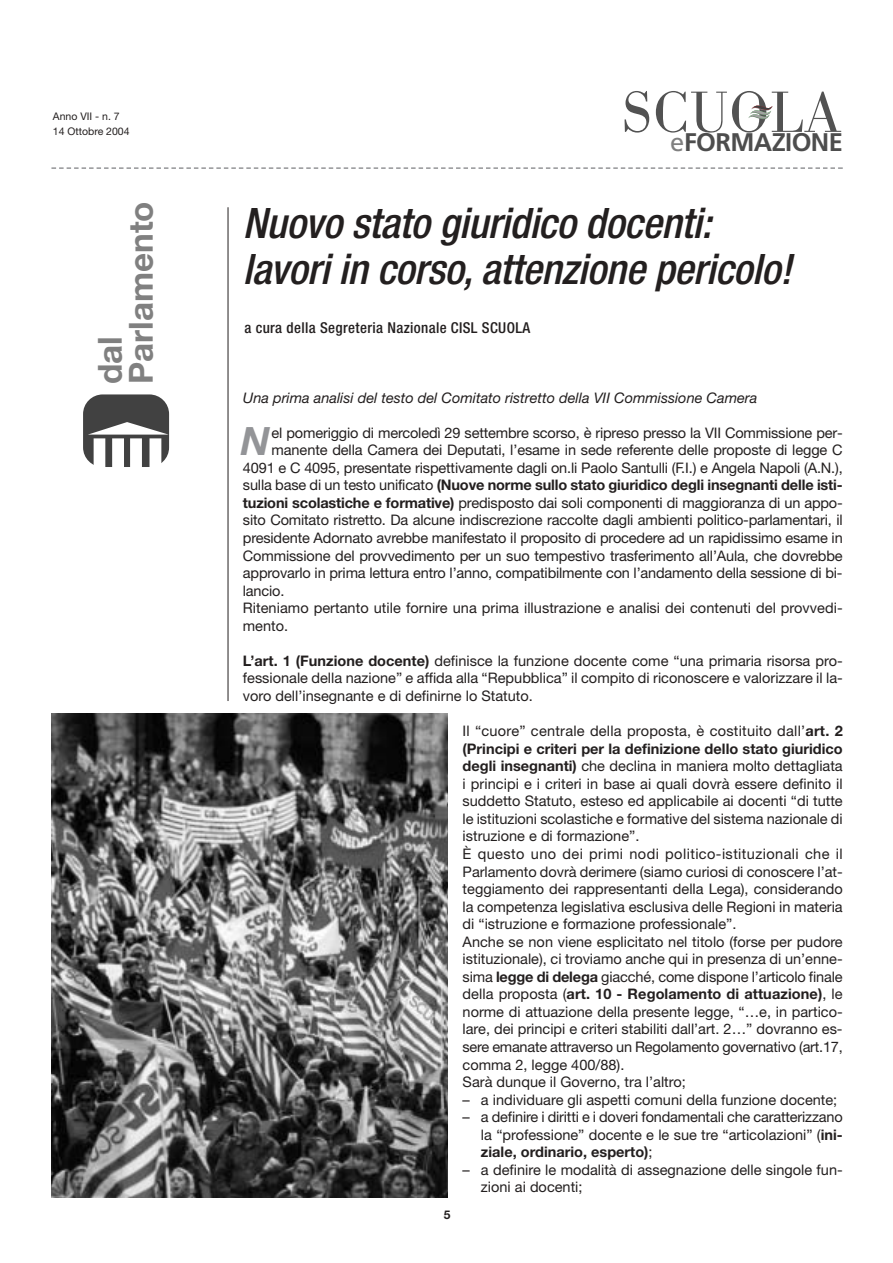
<style>
.page{position:relative;width:893px;height:1263px;background:#fff}
.page>*{position:absolute;margin:0;border:0;box-sizing:border-box;transform-origin:0 0}
.t1{font:italic 500 condensed 42px/46.5px "Helvetica Neue";letter-spacing:-.01em;color:#231f1f}
.t2{font:italic 700 39.15px "Helvetica Neue";color:#939497}
.t3{font:700 33.15px/31px "Helvetica Neue";color:#808080}
.t4{font:700 25.5px "Frutiger";letter-spacing:-.025em;color:#4d4d4d}
.t5{font:500 condensed 15px "Helvetica Neue";letter-spacing:.025em;color:#231f1f}
.t6{font:14.55px/17.5px "Helvetica Neue";color:#231f1f;text-align:justify}
.t7{font:700 14.55px "Helvetica Neue";letter-spacing:-.01em;color:#231f1f}
.t8{font:italic 14.55px "Helvetica Neue";color:#231f1f}
.t9{font:700 12px "Helvetica Neue";color:#231f1f}
.t10{font:10.5px/15px "Helvetica Neue";color:#231f1f}
.s1{font-weight:400;color:#808080}
.s2{font-weight:400}
.s3{font-weight:700}
</style>
<div class="page">
<svg style="left:624px;top:91px;width:25px;height:42px"></svg>
<svg style="left:656px;top:91px;width:185px;height:42px"></svg>
<svg style="left:51px;top:167px;width:791px;height:2px"></svg>
<div style="left:83px;top:394px;width:86px;height:73px;background:#414141;border-radius:20px"></div>
<svg style="left:84px;top:422px;width:86px;height:45px"></svg>
<hr style="left:228px;top:207px;width:1px;height:494px;background:#231f1f">
<img style="left:51px;top:714px;width:396px;height:483px">
<p class="t10" style="left:53px;top:110px;width:78px">Anno VII - n. 7<br>14 Ottobre 2004</p>
<h3 class="t3" style="left:97px;top:384px;width:184px;rotate:-90deg">dal<br>Parlamento</h3>
<h3 class="t4" style="left:670px;top:132px;width:174px"><span class="s1">e</span>FORMAZIONE</h3>
<h1 class="t1" style="left:243px;top:203px;width:550px">Nuovo stato giuridico docenti: lavori in corso, attenzione pericolo!</h1>
<p class="t5" style="left:244px;top:323px;width:287px">a cura della Segreteria Nazionale CISL SCUOLA</p>
<p class="t8" style="left:243px;top:392px;width:516px">Una prima analisi del testo del Comitato ristretto della VII Commissione Camera</p>
<h2 class="t2" style="left:241px;top:427px;width:30px">N</h2>
<p class="t6" style="left:271px;top:425px;width:572px">el pomeriggio di mercoledì 29 settembre scorso, è ripreso presso la VII Commissione per-</p>
<p class="t6" style="left:271px;top:443px;width:572px">manente della Camera dei Deputati, l’esame in sede referente delle proposte di legge C</p>
<p class="t6" style="left:243px;top:460px;width:601px">4091 e C 4095, presentate rispettivamente dagli on.li Paolo Santulli (F.I.) e Angela Napoli (A.N.),</p>
<p class="t7" style="left:243px;top:480px;width:601px"><span class="s2">sulla base di un testo unificato</span> (Nuove norme sullo stato giuridico degli insegnanti delle isti-</p>
<p class="t6" style="left:243px;top:495px;width:601px"><span class="s3">tuzioni scolastiche e formative)</span> predisposto dai soli componenti di maggioranza di un appo-</p>
<p class="t6" style="left:243px;top:513px;width:601px">sito Comitato ristretto. Da alcune indiscrezione raccolte dagli ambienti politico-parlamentari, il</p>
<p class="t6" style="left:243px;top:531px;width:601px">presidente Adornato avrebbe manifestato il proposito di procedere ad un rapidissimo esame in</p>
<p class="t6" style="left:243px;top:548px;width:601px">Commissione del provvedimento per un suo tempestivo trasferimento all’Aula, che dovrebbe</p>
<p class="t6" style="left:243px;top:566px;width:601px">approvarlo in prima lettura entro l’anno, compatibilmente con l’andamento della sessione di bi-</p>
<p class="t6" style="left:243px;top:583px;width:43px">lancio.</p>
<p class="t6" style="left:243px;top:601px;width:601px">Riteniamo pertanto utile fornire una prima illustrazione e analisi dei contenuti del provvedi-</p>
<p class="t6" style="left:243px;top:618px;width:47px">mento.</p>
<p class="t6" style="left:243px;top:653px;width:601px"><span class="s3">L’art. 1 (Funzione docente)</span> definisce la funzione docente come “una primaria risorsa pro&shy;fessionale della nazione” e affida alla “Repubblica” il compito di riconoscere e valorizzare il la&shy;voro dell’insegnante e di definirne lo Statuto.</p>
<p class="t6" style="left:462px;top:724px;width:381px;text-align:left">Il “cuore” centrale della proposta, è costituito dall’<span class="s3">art. 2 (Principi e criteri per la definizione dello stato giuridico degli insegnanti)</span> che declina in maniera molto dettagliata i principi e i criteri in base ai quali dovrà essere definito il suddetto Statuto, esteso ed applicabile ai docenti “di tutte le istituzioni scolastiche e formative del sistema nazionale di istruzione e di formazione”.<br>È questo uno dei primi nodi politico-istituzionali che il Parlamento dovrà derimere (siamo curiosi di conoscere l’at&shy;teggiamento dei rappresentanti della Lega), considerando la competenza legislativa esclusiva delle Regioni in materia di “istruzione e formazione professionale”.<br>Anche se non viene esplicitato nel titolo (forse per pudore istituzionale), ci troviamo anche qui in presenza di un’enne&shy;sima <span class="s3">legge di delega</span> giacché, come dispone l’articolo finale della proposta (<span class="s3">art. 10 - Regolamento di attuazione)</span>, le norme di attuazione della presente legge, “…e, in partico&shy;lare, dei principi e criteri stabiliti dall’art. 2…” dovranno es&shy;sere emanate attraverso un Regolamento governativo (art.17, comma 2, legge 400/88).<br>Sarà dunque il Governo, tra l’altro;</p>
<p class="t6" style="left:462px;top:1092px;width:376px">– a individuare gli aspetti comuni della funzione docente;</p>
<p class="t6" style="left:481px;top:1110px;width:363px;text-indent:-18px">– a definire i diritti e i doveri fondamentali che caratterizzano la “professione” docente e le sue tre “articolazioni” (<span class="s3">ini&shy;ziale, ordinario, esperto)</span>;</p>
<p class="t6" style="left:481px;top:1162px;width:363px;text-indent:-18px">– a definire le modalità di assegnazione delle singole fun&shy;zioni ai docenti;</p>
<p class="t9" style="left:444px;top:1210px;width:8px">5</p>
</div>
